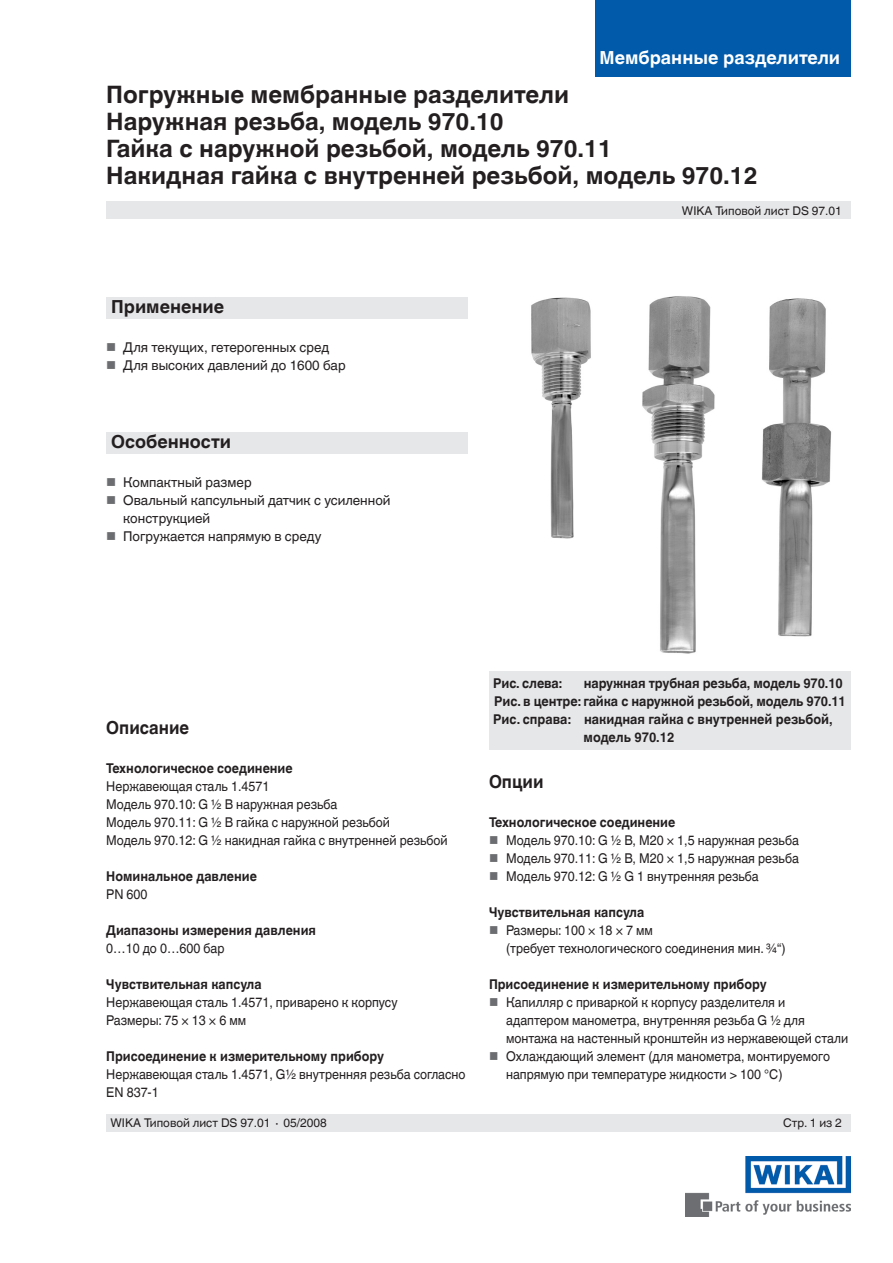
<style>
.page{position:relative;width:893px;height:1263px;background:#fff}
.page>*{position:absolute;margin:0;border:0;box-sizing:border-box;transform-origin:0 0}
._01_Headline{font:700 24px "Helvetica World";color:#231f20}
._08_Tables_-_Headlin{font:700 18px "Helvetica World";color:#fff}
._02_Subheadline1{font:700 18px "Helvetica World";color:#231f20}
._02_Subheadline1-2{font:700 18px "Helvetica World";color:#231f20;scale:.93 1}
._04_Running_text{font:13.5px/18px "Helvetica World";color:#231f20;scale:.93 1}
._03_Subheadline2{font:700 13.5px "Helvetica World";color:#231f20;scale:.93 1}
._03_Subheadline2-2{font:700 13.5px "Helvetica World";color:#231f20;scale:.94 1}
._04_Running_text-2{font:13.5px/18px "Helvetica World";color:#231f20}
._06_Small_text{font:12px "Helvetica World";color:#231f20}
</style>
<div class="page">
<div style="left:106px;top:298px;width:362px;height:21px;background:#e6e7e9"></div>
<img style="left:685px;top:1157px;width:165px;height:59px">
<div style="left:106px;top:202px;width:744px;height:17px;background:#e6e7e9"></div>
<div style="left:106px;top:1114px;width:744px;height:17px;background:#e6e7e9"></div>
<div style="left:595px;top:0;width:255px;height:77px;background:#015aaa"></div>
<div style="left:106px;top:432px;width:362px;height:21px;background:#e6e7e9"></div>
<img style="left:531px;top:297px;width:60px;height:242px">
<img style="left:642px;top:296px;width:73px;height:358px">
<img style="left:761px;top:298px;width:71px;height:339px">
<div style="left:489px;top:671px;width:361px;height:78px;background:#e6e7e9"></div>
<p class="_08_Tables_-_Headlin" style="left:600px;top:47px;width:242px">Мембранные разделители</p>
<p class="_01_Headline" style="left:106px;top:81px;width:464px">Погружные мембранные разделители</p>
<p class="_01_Headline" style="left:106px;top:108px;width:399px">Наружная резьба, модель 970.10</p>
<p class="_01_Headline" style="left:106px;top:135px;width:507px">Гайка с наружной резьбой, модель 970.11</p>
<p class="_01_Headline" style="left:106px;top:162px;width:653px">Накидная гайка с внутренней резьбой, модель 970.12</p>
<p class="_02_Subheadline1" style="left:111px;top:296px;width:114px">Применение</p>
<p class="_04_Running_text-2" style="left:123px;top:338px;width:207px">Для текущих, гетерогенных сред</p>
<p class="_04_Running_text-2" style="left:123px;top:356px;width:224px">Для высоких давлений до 1600 бар</p>
<p class="_02_Subheadline1" style="left:111px;top:431px;width:122px">Особенности</p>
<p class="_04_Running_text-2" style="left:123px;top:473px;width:130px">Компактный размер</p>
<p class="_04_Running_text-2" style="left:123px;top:491px;width:269px">Овальный капсульный датчик с усиленной конструкцией</p>
<p class="_04_Running_text-2" style="left:123px;top:527px;width:200px">Погружается напрямую в среду</p>
<p class="_06_Small_text" style="left:682px;top:204px;width:161px">WIKA Типовой лист DS 97.01</p>
<p class="_02_Subheadline1-2" style="left:106px;top:718px;width:91px">Описание</p>
<p class="_03_Subheadline2" style="left:106px;top:761px;width:202px">Технологическое соединение</p>
<p class="_04_Running_text" style="left:106px;top:778px;width:177px">Нержавеющая сталь 1.4571</p>
<p class="_04_Running_text" style="left:106px;top:796px;width:250px">Модель 970.10: G ½ B наружная резьба</p>
<p class="_04_Running_text" style="left:106px;top:814px;width:307px">Модель 970.11: G ½ B гайка с наружной резьбой</p>
<p class="_04_Running_text" style="left:106px;top:832px;width:369px">Модель 970.12: G ½ накидная гайка с внутренней резьбой</p>
<p class="_03_Subheadline2" style="left:106px;top:869px;width:163px">Номинальное давление</p>
<p class="_04_Running_text" style="left:106px;top:886px;width:46px">PN 600</p>
<p class="_03_Subheadline2" style="left:106px;top:923px;width:227px">Диапазоны измерения давления</p>
<p class="_04_Running_text" style="left:106px;top:940px;width:129px">0…10 до 0…600 бар</p>
<p class="_03_Subheadline2" style="left:106px;top:977px;width:168px">Чувствительная капсула</p>
<p class="_04_Running_text" style="left:106px;top:994px;width:315px">Нержавеющая сталь 1.4571, приварено к корпусу</p>
<p class="_04_Running_text" style="left:106px;top:1012px;width:152px">Размеры: 75 × 13 × 6 мм</p>
<p class="_03_Subheadline2" style="left:106px;top:1049px;width:300px">Присоединение к измерительному прибору</p>
<p class="_04_Running_text" style="left:106px;top:1066px;width:388px">Нержавеющая сталь 1.4571, G½ внутренняя резьба согласно<br>EN 837-1</p>
<p class="_03_Subheadline2-2" style="left:493px;top:675px;width:75px">Рис. слева:</p>
<p class="_03_Subheadline2-2" style="left:584px;top:675px;width:277px">наружная трубная резьба, модель 970.10</p>
<p class="_03_Subheadline2-2" style="left:494px;top:693px;width:376px">Рис. в центре: гайка с наружной резьбой, модель 970.11</p>
<p class="_03_Subheadline2-2" style="left:493px;top:711px;width:363px">Рис. справа: накидная гайка с внутренней резьбой,</p>
<p class="_03_Subheadline2-2" style="left:584px;top:729px;width:98px">модель 970.12</p>
<p class="_02_Subheadline1-2" style="left:489px;top:771px;width:60px">Опции</p>
<p class="_03_Subheadline2" style="left:489px;top:814px;width:202px">Технологическое соединение</p>
<p class="_04_Running_text" style="left:506px;top:831px;width:316px">Модель 970.10: G ½ B, M20 × 1,5 наружная резьба</p>
<p class="_04_Running_text" style="left:506px;top:849px;width:316px">Модель 970.11: G ½ B, M20 × 1,5 наружная резьба</p>
<p class="_04_Running_text" style="left:506px;top:867px;width:273px">Модель 970.12: G ½ G 1 внутренняя резьба</p>
<p class="_03_Subheadline2" style="left:489px;top:904px;width:168px">Чувствительная капсула</p>
<p class="_04_Running_text" style="left:506px;top:921px;width:302px">Размеры: 100 × 18 × 7 мм<br>(требует технологического соединения мин. ¾“)</p>
<p class="_03_Subheadline2" style="left:489px;top:976px;width:300px">Присоединение к измерительному прибору</p>
<p class="_04_Running_text" style="left:506px;top:993px;width:369px">Капилляр с приваркой к корпусу разделителя и адаптером манометра, внутренняя резьба G ½ для монтажа на настенный кронштейн из нержавеющей стали</p>
<p class="_04_Running_text" style="left:506px;top:1047px;width:350px">Охлаждающий элемент (для манометра, монтируемого напрямую при температуре жидкости &gt; 100 °C)</p>
<p class="_06_Small_text" style="left:111px;top:1116px;width:218px">WIKA Типовой лист DS 97.01 ∙ 05/2008</p>
<p class="_06_Small_text" style="left:783px;top:1116px;width:60px">Стр. 1 из 2</p>
</div>
